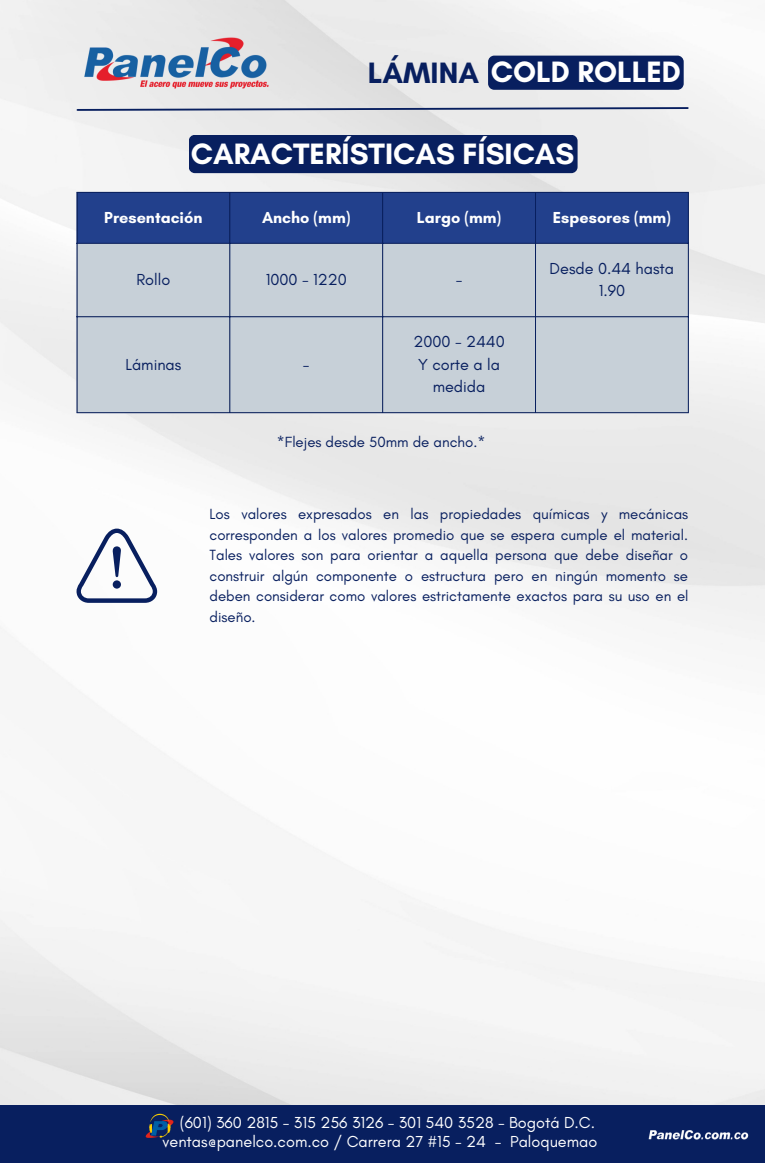
<style>
.page{position:relative;width:765px;height:1163px;background:#fff}
.page>*{position:absolute;margin:0;border:0;box-sizing:border-box;transform-origin:0 0}
.t1{font:700 30px "Glacial Indifference";color:#fff}
.t2{font:16.25px "Glacial Indifference";color:#fff}
.t3{font:16.25px/22.5px "Glacial Indifference";color:#081f5f;text-align:center}
.t4{font:700 16.25px "Glacial Indifference";color:#fff}
.t5{font:15px/20.6px "Glacial Indifference";color:#081f5f;text-align:justify}
.s1{color:#081f5f}
</style>
<div class="page">
<img style="left:0;top:0;width:765px;height:1105px">
<img style="left:77px;top:34px;width:195px;height:60px">
<svg style="left:76px;top:106px;width:614px;height:6px;background:#a2a9bd"></svg>
<div style="left:488px;top:56px;width:195px;height:34px;background:#081f5f;border-radius:6px"></div>
<div style="left:0;top:1105px;width:765px;height:57px;background:#081f5f"></div>
<img style="left:145px;top:1113px;width:29px;height:25px">
<img style="left:648px;top:1130px;width:101px;height:10px">
<div style="left:78px;top:193px;width:610px;height:50px;background:#22408c"></div>
<div style="left:78px;top:244px;width:610px;height:168px;background:#c7d0d8"></div>
<hr style="left:77px;top:193px;width:1px;height:219px;background:#081f5f">
<hr style="left:229px;top:193px;width:1px;height:219px;background:#081f5f">
<hr style="left:382px;top:193px;width:1px;height:219px;background:#081f5f">
<hr style="left:535px;top:193px;width:1px;height:219px;background:#081f5f">
<hr style="left:688px;top:193px;width:1px;height:219px;background:#081f5f">
<hr style="left:77px;top:192px;width:612px;height:1px;background:#081f5f">
<hr style="left:77px;top:243px;width:612px;height:1px;background:#081f5f">
<hr style="left:77px;top:316px;width:612px;height:1px;background:#081f5f">
<hr style="left:77px;top:412px;width:612px;height:1px;background:#081f5f">
<div style="left:189px;top:135px;width:388px;height:38px;background:#081f5f;border-radius:6px"></div>
<svg style="left:77px;top:528px;width:80px;height:75px"></svg>
<div style="left:113px;top:580px;width:8px;height:8px;background:#081f5f;border-radius:50%"></div>
<h1 class="t1" style="left:368px;top:54px;width:315px"><span class="s1">LÁMINA</span> COLD ROLLED</h1>
<h1 class="t1" style="left:191px;top:136px;width:385px">CARACTERÍSTICAS FÍSICAS</h1>
<p class="t4" style="left:104px;top:207px;width:100px">Presentación</p>
<p class="t4" style="left:262px;top:207px;width:90px">Ancho (mm)</p>
<p class="t4" style="left:417px;top:207px;width:86px">Largo (mm)</p>
<p class="t4" style="left:553px;top:207px;width:119px">Espesores (mm)</p>
<p class="t3" style="left:136px;top:268px;width:35px">Rollo</p>
<p class="t3" style="left:266px;top:268px;width:83px">1000 - 1220</p>
<p class="t3" style="left:456px;top:268px;width:8px">-</p>
<p class="t3" style="left:125px;top:353px;width:58px">Láminas</p>
<p class="t3" style="left:303px;top:353px;width:8px">-</p>
<p class="t3" style="left:413px;top:330px;width:93px">2000 - 2440<br>Y corte a la medida</p>
<p class="t5" style="left:277px;top:432px;width:210px">*Flejes desde 50mm de ancho.*</p>
<p class="t3" style="left:550px;top:257px;width:126px">Desde 0.44 hasta<br>1.90</p>
<p class="t5" style="left:210px;top:503px;width:480px">Los valores expresados en las propiedades químicas y mecánicas corresponden a los valores promedio que se espera cumple el material.<br>Tales valores son para orientar a aquella persona que debe diseñar o construir algún componente o estructura pero en ningún momento se deben considerar como valores estrictamente exactos para su uso en el diseño.</p>
<p class="t2" style="left:180px;top:1112px;width:417px">(601) 360 2815 - 315 256 3126 - 301 540 3528 - Bogotá D.C.</p>
<p class="t2" style="left:163px;top:1131px;width:436px">ventas@panelco.com.co / Carrera 27 #15 - 24 - Paloquemao</p>
</div>
